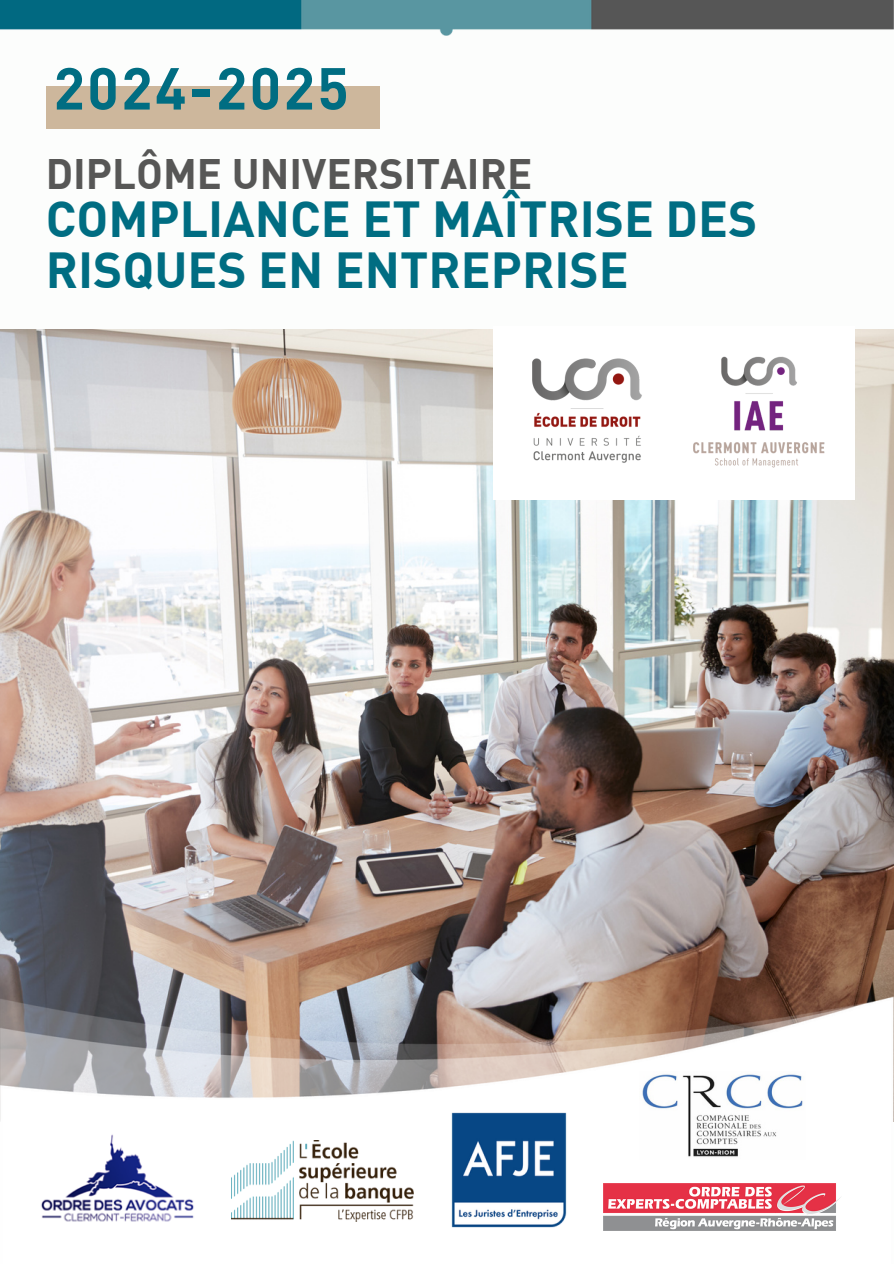
<style>
.page{position:relative;width:894px;height:1264px;background:#fff}
.page>*{position:absolute;margin:0;border:0;box-sizing:border-box;transform-origin:0 0}
.t1{font:700 58.2px "DIN Offc";letter-spacing:.04em;color:#006d82}
.t2{font:700 49.5px/50.7px "DIN Offc";color:#006d82}
.t3{font:700 41.7px "DIN Offc";color:#575756}
</style>
<div class="page">
<img style="left:0;top:0;width:893px;height:36px">
<img style="left:0;top:329px;width:893px;height:591px">
<img style="left:0;top:920px;width:893px;height:311px">
<img style="left:231px;top:1140px;width:182px;height:81px">
<img style="left:639px;top:1071px;width:166px;height:88px">
<img style="left:34px;top:1130px;width:169px;height:95px">
<img style="left:603px;top:1183px;width:238px;height:47px">
<img style="left:447px;top:1108px;width:123px;height:123px">
<div style="left:46px;top:86px;width:333px;height:43px;background:#cdb79c"></div>
<div style="left:493px;top:325px;width:361px;height:174px;background:#fff"></div>
<img style="left:693px;top:356px;width:132px;height:112px">
<img style="left:478px;top:329px;width:214px;height:190px">
<p class="t1" style="left:53px;top:65px;width:297px">2024-2025</p>
<p class="t3" style="left:46px;top:157px;width:488px">DIPLÔME UNIVERSITAIRE</p>
<p class="t2" style="left:46px;top:199px;width:713px">COMPLIANCE ET MAÎTRISE DES<br>RISQUES EN ENTREPRISE</p>
</div>
